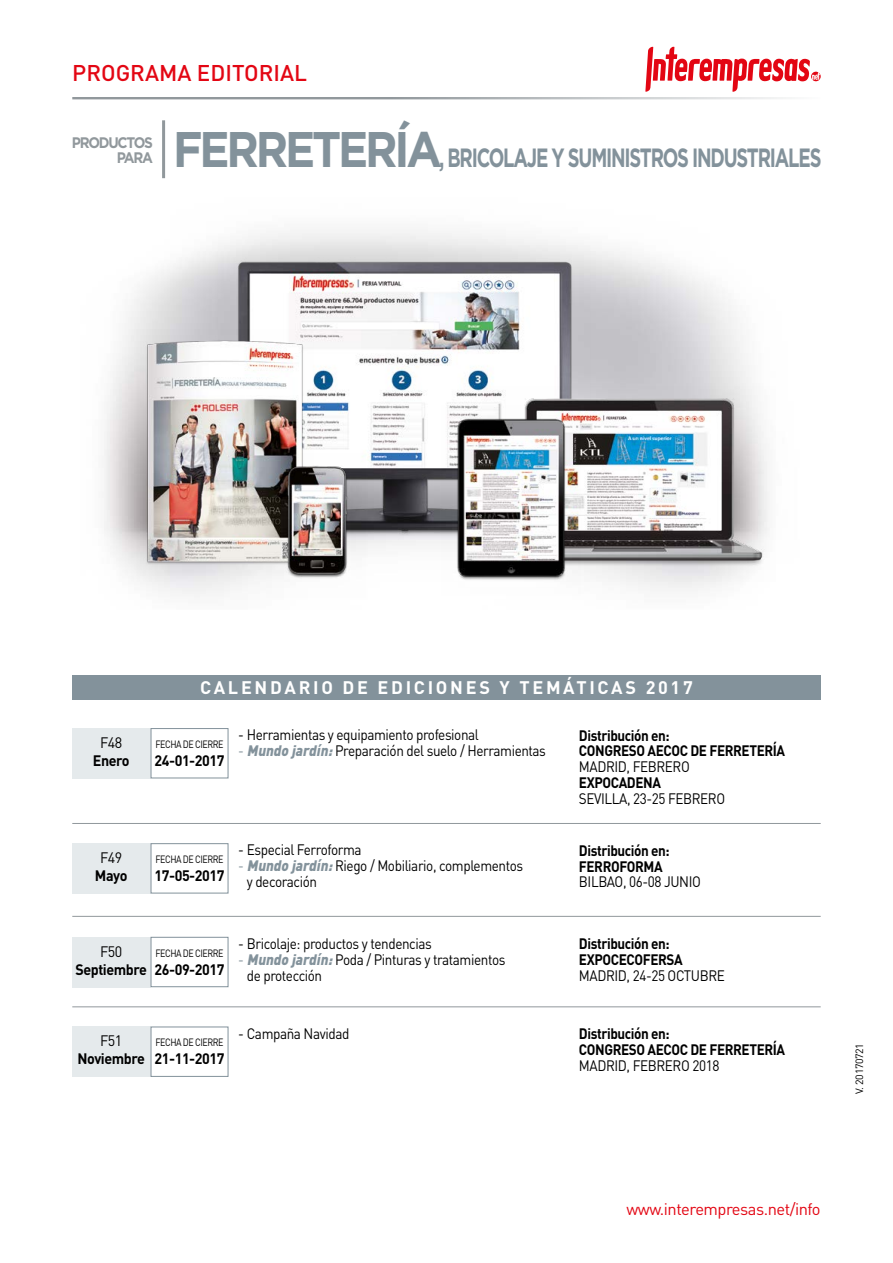
<style>
.page{position:relative;width:893px;height:1263px;background:#fff}
.page>*{position:absolute;margin:0;border:0;box-sizing:border-box;transform-origin:0 0}
.t1{font:700 26.4px "Gotham";letter-spacing:-.065em;color:#83929b;scale:.7 1}
.t2{font:500 22.5px "DIN";color:#e30613}
.t3{font:700 18px "DIN";letter-spacing:.15em;color:#fff}
.t4{font:16.5px "DIN";letter-spacing:-.03em;color:#e30613}
.t5{font:700 15.3px/15.3px "Gotham";letter-spacing:-.09em;color:#91989c;text-align:right;scale:.9 1}
.t6{font:15px/15.8px "DIN";letter-spacing:-.03em;color:#000;scale:.9 1}
.t7{font:700 15px/15.8px "DIN";letter-spacing:-.03em;color:#000;scale:.9 1}
.t8{font:700 15px "DIN";letter-spacing:-.03em;color:#000;scale:.95 1}
.t9{font:15px "DIN";letter-spacing:-.03em;color:#000;scale:.95 1}
.t10{font:10.5px "DIN";letter-spacing:-.05em;color:#000;scale:.85 1}
.t11{font:10.5px "DIN";letter-spacing:-.03em;color:#000}
.s1{font-size:49.95px}
.s2{color:#83929b}
.s3{font-weight:900;font-style:italic;color:#83929b}
</style>
<div class="page">
<img style="left:218px;top:246px;width:372px;height:310px">
<img style="left:483px;top:386px;width:292px;height:196px">
<img style="left:442px;top:406px;width:138px;height:188px">
<img style="left:136px;top:329px;width:177px;height:247px">
<img style="left:267px;top:453px;width:98px;height:144px">
<hr style="left:72px;top:97px;width:749px;height:2px;background:#91989c">
<svg style="left:645px;top:47px;width:175px;height:45px"></svg>
<div style="left:72px;top:675px;width:749px;height:25px;background:#83929b"></div>
<hr style="left:162px;top:120px;width:3px;height:58px;background:#91989c">
<div style="left:72px;top:728px;width:79px;height:50px;background:#e5eaec"></div>
<div style="left:151px;top:728px;width:77px;height:50px;background:#fff;border:1px solid #83929b"></div>
<hr style="left:72px;top:823px;width:749px;height:1px;background:#91989c">
<div style="left:72px;top:843px;width:79px;height:50px;background:#e5eaec"></div>
<div style="left:151px;top:843px;width:77px;height:50px;background:#fff;border:1px solid #83929b"></div>
<hr style="left:72px;top:916px;width:749px;height:1px;background:#91989c">
<div style="left:72px;top:937px;width:79px;height:50px;background:#e5eaec"></div>
<div style="left:151px;top:937px;width:77px;height:50px;background:#fff;border:1px solid #83929b"></div>
<hr style="left:72px;top:1006px;width:749px;height:1px;background:#91989c">
<div style="left:72px;top:1026px;width:79px;height:51px;background:#e5eaec"></div>
<div style="left:151px;top:1026px;width:77px;height:51px;background:#fff;border:1px solid #83929b"></div>
<h2 class="t2" style="left:72px;top:59px;width:236px">PROGRAMA EDITORIAL</h2>
<p class="t5" style="left:72px;top:134px;width:92px">PRODUCTOS<br>PARA</p>
<h1 class="t1" style="left:173px;top:142px;width:928px"><span class="s1">FERRETERÍA</span>, BRICOLAJE Y SUMINISTROS INDUSTRIALES</h1>
<p class="t3" style="left:200px;top:676px;width:494px">CALENDARIO DE EDICIONES Y TEMÁTICAS 2017</p>
<p class="t9" style="left:100px;top:733px;width:25px">F48</p>
<p class="t8" style="left:93px;top:751px;width:40px">Enero</p>
<p class="t10" style="left:155px;top:738px;width:82px">FECHA DE CIERRE</p>
<p class="t8" style="left:154px;top:751px;width:75px">24-01-2017</p>
<p class="t6" style="left:238px;top:727px;width:269px">- Herramientas y equipamiento profesional</p>
<p class="t6" style="left:238px;top:742px;width:343px"><span class="s2">-</span> <span class="s3">Mundojardín:</span>Preparación del suelo / Herramientas</p>
<p class="t9" style="left:100px;top:848px;width:25px">F49</p>
<p class="t8" style="left:95px;top:866px;width:36px">Mayo</p>
<p class="t10" style="left:155px;top:853px;width:82px">FECHA DE CIERRE</p>
<p class="t8" style="left:154px;top:866px;width:75px">17-05-2017</p>
<p class="t6" style="left:238px;top:842px;width:139px">- Especial Ferroforma</p>
<p class="t6" style="left:247px;top:858px;width:309px;text-indent:-9px"><span class="s2">-</span> <span class="s3">Mundojardín:</span>Riego / Mobiliario, complementos y decoración</p>
<p class="t7" style="left:579px;top:727px;width:231px">Distribución en:<br>CONGRESO AECOC DE FERRETERÍA</p>
<p class="t6" style="left:579px;top:758px;width:125px">MADRID, FEBRERO</p>
<p class="t7" style="left:579px;top:774px;width:93px">EXPOCADENA</p>
<p class="t6" style="left:579px;top:790px;width:164px">SEVILLA, 23-25 FEBRERO</p>
<p class="t7" style="left:579px;top:842px;width:102px">Distribución en:<br>FERROFORMA</p>
<p class="t6" style="left:579px;top:874px;width:137px">BILBAO, 06-08 JUNIO</p>
<p class="t9" style="left:100px;top:942px;width:25px">F50</p>
<p class="t8" style="left:75px;top:959px;width:77px">Septiembre</p>
<p class="t10" style="left:155px;top:946px;width:82px">FECHA DE CIERRE</p>
<p class="t8" style="left:154px;top:959px;width:75px">26-09-2017</p>
<p class="t6" style="left:238px;top:935px;width:217px">- Bricolaje: productos y tendencias</p>
<p class="t6" style="left:247px;top:951px;width:289px;text-indent:-9px"><span class="s2">-</span> <span class="s3">Mundojardín:</span>Poda / Pinturas y tratamientos de protección</p>
<p class="t7" style="left:579px;top:935px;width:117px">Distribución en:<br>EXPOCECOFERSA</p>
<p class="t6" style="left:579px;top:967px;width:164px">MADRID, 24-25 OCTUBRE</p>
<p class="t9" style="left:100px;top:1031px;width:25px">F51</p>
<p class="t8" style="left:77px;top:1049px;width:72px">Noviembre</p>
<p class="t7" style="left:579px;top:1025px;width:231px">Distribución en:<br>CONGRESO AECOC DE FERRETERÍA</p>
<p class="t6" style="left:579px;top:1057px;width:158px">MADRID, FEBRERO 2018</p>
<p class="t6" style="left:238px;top:1025px;width:125px">- Campaña Navidad</p>
<p class="t10" style="left:155px;top:1036px;width:82px">FECHA DE CIERRE</p>
<p class="t8" style="left:154px;top:1049px;width:75px">21-11-2017</p>
<p class="t11" style="left:853px;top:1094px;width:53px;rotate:-90deg">V. 20170721</p>
<p class="t4" style="left:626px;top:1199px;width:196px">www.interempresas.net/info</p>
</div>
